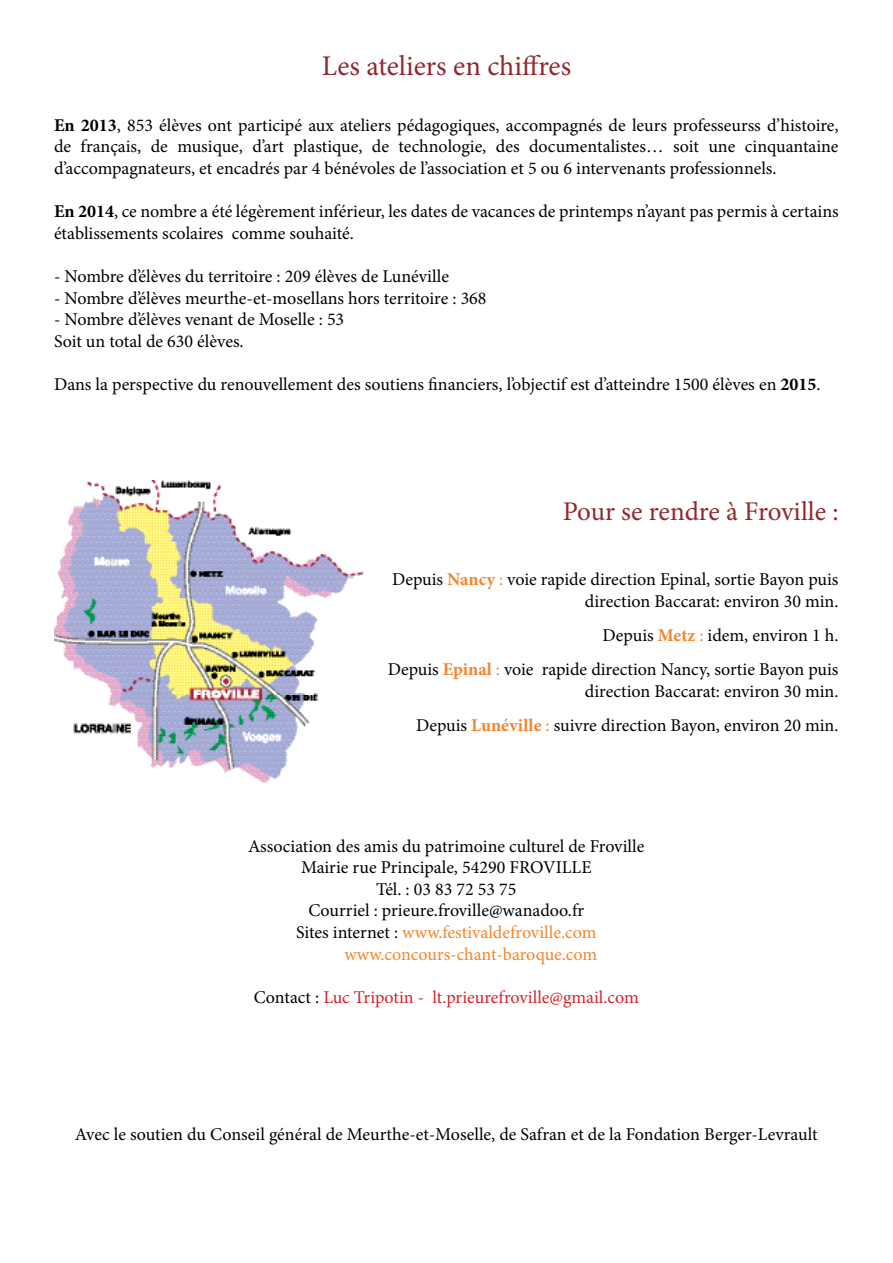
<style>
.page{position:relative;width:893px;height:1263px;background:#fff}
.page>*{position:absolute;margin:0;border:0;box-sizing:border-box;transform-origin:0 0}
.t1{font:28.5px "Minion Pro";color:#93272e}
.t2{font:27px "Minion Pro";color:#93272e}
.t3{font:18px/21.6px "Minion Pro";color:#000;text-align:right}
.t4{font:18px "Minion Pro";letter-spacing:.01em;color:#f5842d}
.t5{font:18px "Minion Pro";letter-spacing:.005em;color:#d2232a}
.s1{font-weight:700}
.s2{font-weight:700;color:#f5842d}
.s3{color:#f5842d}
.s4{color:#000}
</style>
<div class="page">
<img style="left:54px;top:481px;width:310px;height:301px">
<h1 class="t1" style="left:322px;top:47px;width:251px">Les ateliers en chiffres</h1>
<p class="t3" style="left:54px;top:114px;width:786px;text-align:justify"><span class="s1">En 2013</span>, 853 élèves ont participé aux ateliers pédagogiques, accompagnés de leurs professeurss d’histoire, de français, de musique, d’art plastique, de technologie, des documentalistes… soit une cinquantaine d’accompagnateurs, et encadrés par 4 bénévoles de l’association et 5 ou 6 intervenants professionnels.</p>
<p class="t3" style="left:54px;top:201px;width:786px;text-align:left"><span class="s1">En 2014</span>, ce nombre a été légèrement inférieur, les dates de vacances de printemps n’ayant pas permis à certains établissements scolaires comme souhaité.</p>
<p class="t3" style="left:54px;top:265px;width:397px">- Nombre d’élèves du territoire : 209 élèves de Lunéville</p>
<p class="t3" style="left:54px;top:287px;width:434px">- Nombre d’élèves meurthe-et-mosellans hors territoire : 368</p>
<p class="t3" style="left:54px;top:309px;width:292px;text-align:left">- Nombre d’élèves venant de Moselle : 53<br>Soit un total de 630 élèves.</p>
<p class="t3" style="left:54px;top:373px;width:768px">Dans la perspective du renouvellement des soutiens financiers, l’objectif est d’atteindre 1500 élèves en <span class="s1">2015</span>.</p>
<h2 class="t2" style="left:563px;top:493px;width:277px">Pour se rendre à Froville :</h2>
<p class="t3" style="left:392px;top:568px;width:448px">Depuis <span class="s2">Nancy</span> <span class="s3">:</span> voie rapide direction Epinal, sortie Bayon puis direction Baccarat: environ 30 min.</p>
<p class="t3" style="left:388px;top:618px;width:452px;line-height:34.3px">Depuis <span class="s2">Metz</span> <span class="s3">:</span> idem, environ 1 h.<br>Depuis <span class="s2">Epinal</span> <span class="s3">:</span> voie rapide direction Nancy, sortie Bayon puis</p>
<p class="t3" style="left:416px;top:674px;width:424px;line-height:34.3px">direction Baccarat: environ 30 min.<br>Depuis <span class="s2">Lunéville</span> <span class="s3">:</span> suivre direction Bayon, environ 20 min.</p>
<p class="t3" style="left:248px;top:835px;width:398px">Association des amis du patrimoine culturel de Froville</p>
<p class="t3" style="left:301px;top:857px;width:292px">Mairie rue Principale, 54290 FROVILLE</p>
<p class="t3" style="left:376px;top:878px;width:142px">Tél. : 03 83 72 53 75</p>
<p class="t3" style="left:308px;top:900px;width:277px">Courriel : prieure.froville@wanadoo.fr</p>
<p class="t4" style="left:296px;top:920px;width:302px"><span class="s4">Sites internet :</span> www.festivaldefroville.com</p>
<p class="t4" style="left:344px;top:942px;width:254px">www.concours-chant-baroque.com</p>
<p class="t5" style="left:254px;top:985px;width:387px"><span class="s4">Contact :</span> Luc Tripotin - lt.prieurefroville@gmail.com</p>
<p class="t3" style="left:75px;top:1123px;width:744px">Avec le soutien du Conseil général de Meurthe-et-Moselle, de Safran et de la Fondation Berger-Levrault</p>
</div>
